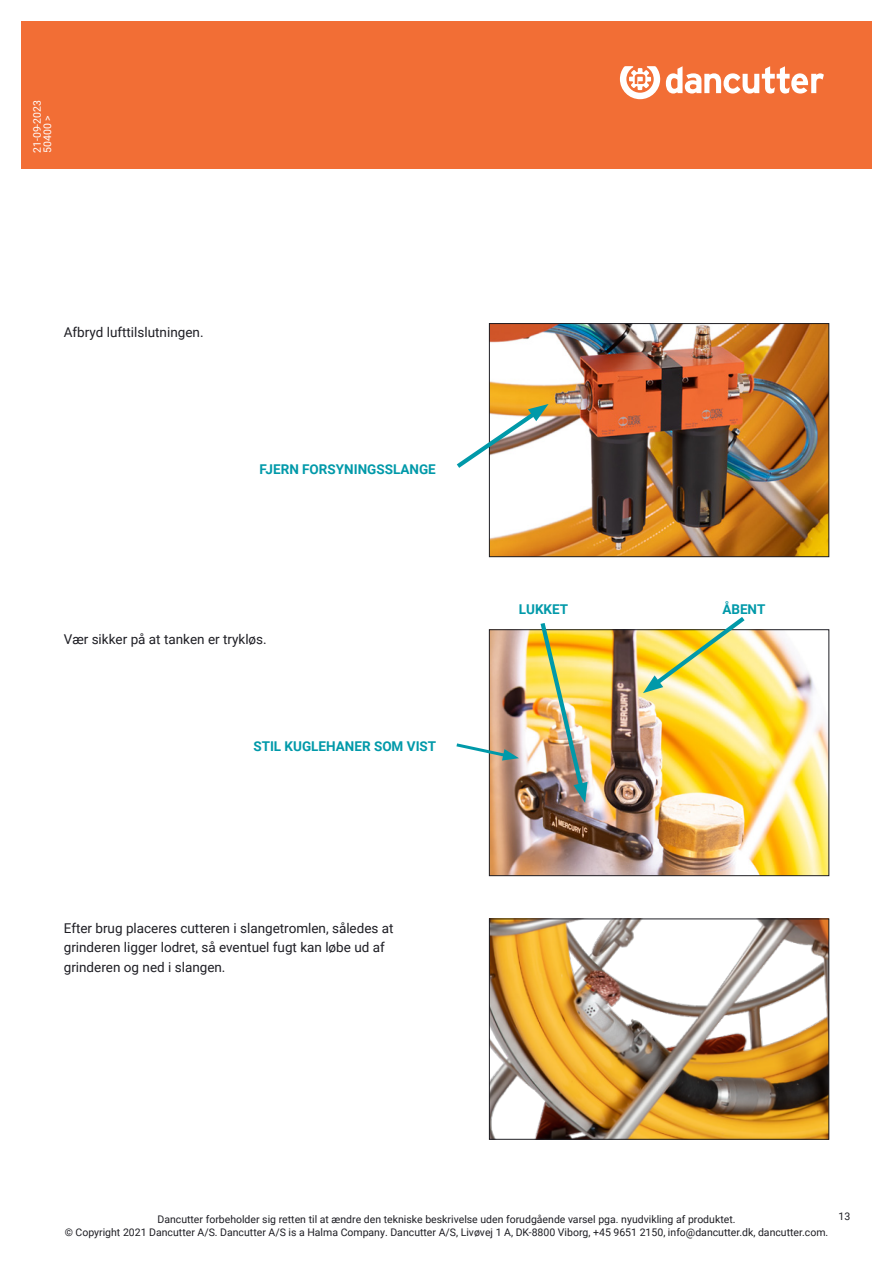
<style>
.page{position:relative;width:893px;height:1263px;background:#fff}
.page>*{position:absolute;margin:0;border:0;box-sizing:border-box;transform-origin:0 0}
.t1{font:13.5px/19.5px "Roboto";color:#1e1e24}
.t2{font:700 13.5px "Roboto";color:#0099a9}
.t3{font:10.5px/12.6px "Roboto";color:#1e1e24;text-align:center}
.t4{font:10.5px/10.5px "Roboto";color:#fff}
</style>
<div class="page">
<div style="left:21px;top:21px;width:851px;height:148px;background:#f26e35"></div>
<svg style="left:666px;top:66px;width:158px;height:28px"></svg>
<svg style="left:620px;top:66px;width:40px;height:33px"></svg>
<img style="left:491px;top:631px;width:336px;height:243px">
<div style="left:489px;top:629px;width:340px;height:247px;border:1px solid #1e1e24"></div>
<img style="left:491px;top:325px;width:336px;height:230px">
<div style="left:489px;top:323px;width:340px;height:234px;border:1px solid #1e1e24"></div>
<svg style="left:456px;top:404px;width:93px;height:68px"></svg>
<img style="left:537px;top:623px;width:51px;height:180px">
<svg style="left:643px;top:617px;width:106px;height:76px"></svg>
<svg style="left:456px;top:741px;width:63px;height:19px"></svg>
<img style="left:491px;top:920px;width:336px;height:218px">
<div style="left:489px;top:918px;width:340px;height:222px;border:1px solid #1e1e24"></div>
<p class="t4" style="left:31px;top:153px;width:55px;rotate:-90deg">21-09-2023<br>50400 &gt;</p>
<p class="t1" style="left:64px;top:322px;width:141px">Afbryd lufttilslutningen.</p>
<p class="t2" style="left:260px;top:459px;width:178px">FJERN FORSYNINGSSLANGE</p>
<p class="t1" style="left:64px;top:628px;width:204px">Vær sikker på at tanken er trykløs.</p>
<p class="t2" style="left:253px;top:737px;width:184px">STIL KUGLEHANER SOM VIST</p>
<p class="t1" style="left:64px;top:918px;width:331px">Efter brug placeres cutteren i slangetromlen, således at grinderen ligger lodret, så eventuel fugt kan løbe ud af grinderen og ned i slangen.</p>
<p class="t2" style="left:519px;top:599px;width:51px">LUKKET</p>
<p class="t2" style="left:722px;top:599px;width:45px">ÅBENT</p>
<p class="t3" style="left:65px;top:1212px;width:765px">Dancutter forbeholder sig retten til at ændre den tekniske beskrivelse uden forudgående varsel pga. nyudvikling af produktet.<br>© Copyright 2021 Dancutter A/S. Dancutter A/S is a Halma Company. Dancutter A/S, Livøvej 1 A, DK-8800 Viborg, +45 9651 2150, info@dancutter.dk, dancutter.com.</p>
<p class="t3" style="left:838px;top:1210px;width:13px">13</p>
</div>
